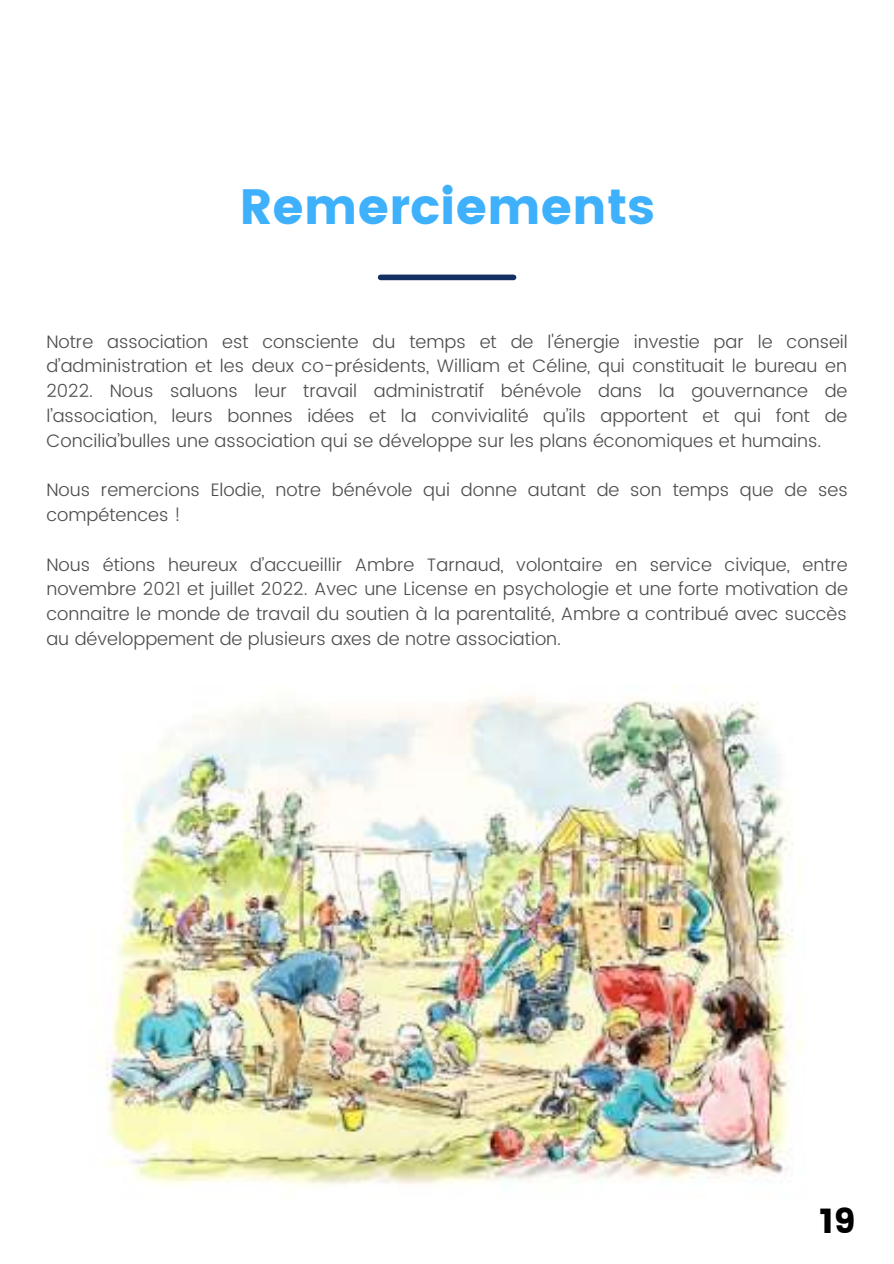
<style>
.page{position:relative;width:894px;height:1264px;background:#fff}
.page>*{position:absolute;margin:0;border:0;box-sizing:border-box;transform-origin:0 0}
.t1{font:49.5px "Poppins";color:#3fb1fc}
.t2{font:34.35px "Poppins";color:#000}
.t3{font:300 18px/24.8px "Poppins";color:#4d4d4d;text-align:justify}
</style>
<div class="page">
<div style="left:380px;top:274px;width:133px;height:6px;background:#142f62"></div>
<img style="left:97px;top:696px;width:705px;height:491px">
<h1 class="t1" style="left:239px;top:178px;width:417px">Remerciements</h1>
<p class="t3" style="left:46px;top:329px;width:802px">Notre association est consciente du temps et de l'énergie investie par le conseil d’administration et les deux co-présidents, William et Céline, qui constituait le bureau en 2022. Nous saluons leur travail administratif bénévole dans la gouvernance de l’association, leurs bonnes idées et la convivialité qu’ils apportent et qui font de Concilia’bulles une association qui se développe sur les plans économiques et humains.</p>
<p class="t3" style="left:46px;top:477px;width:802px">Nous remercions Elodie, notre bénévole qui donne autant de son temps que de ses compétences !</p>
<p class="t3" style="left:46px;top:552px;width:802px">Nous étions heureux d’accueillir Ambre Tarnaud, volontaire en service civique, entre novembre 2021 et juillet 2022. Avec une License en psychologie et une forte motivation de connaitre le monde de travail du soutien à la parentalité, Ambre a contribué avec succès au développement de plusieurs axes de notre association.</p>
<h2 class="t2" style="left:819px;top:1200px;width:38px">19</h2>
</div>
